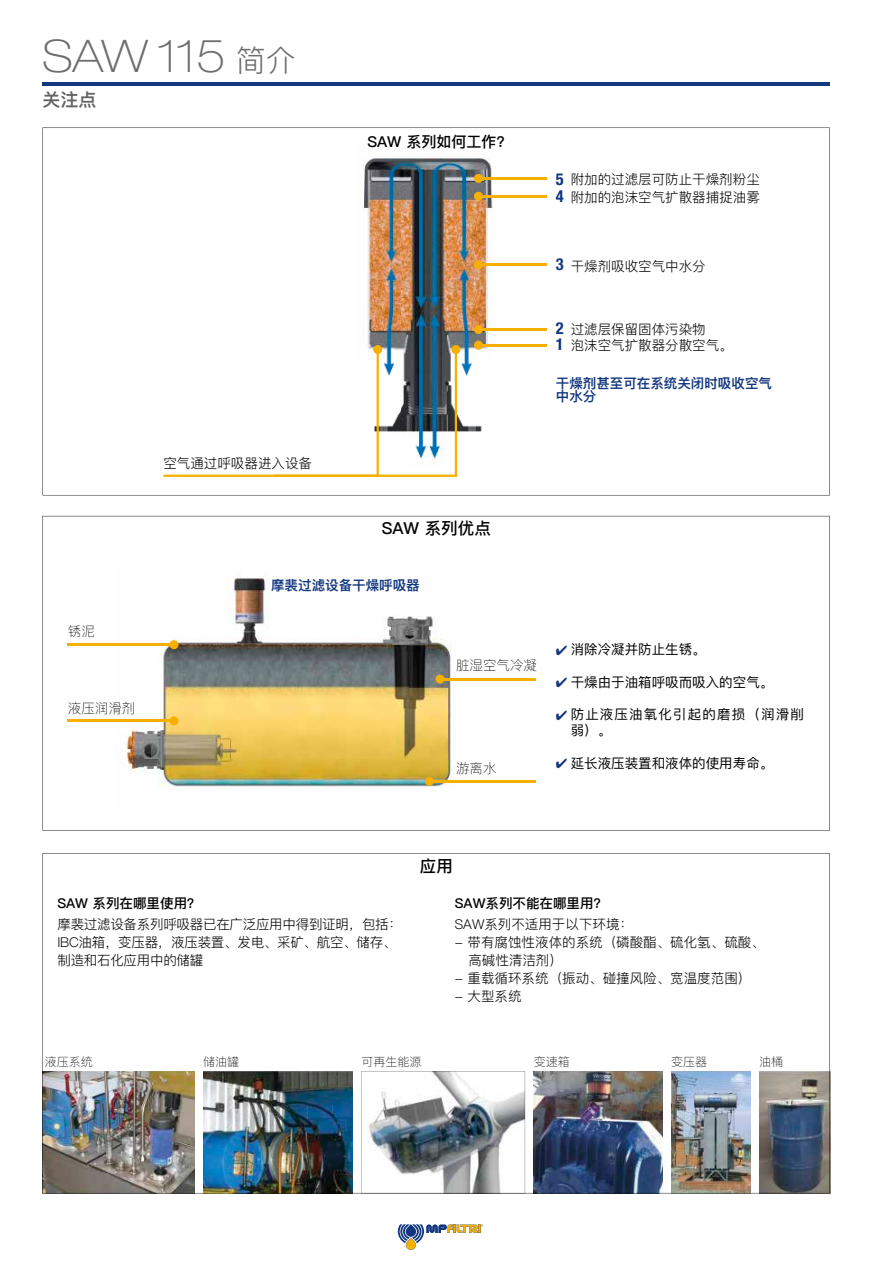
<style>
.page{position:relative;width:881px;height:1263px;background:#fff}
.page>*{position:absolute;margin:0;border:0;box-sizing:border-box;transform-origin:0 0}
.t1{font:100 expanded 45px "Helvetica Neue LT Std";color:#6e6e6e}
.t2{font:300 30px "Ping Fang SC";color:#6e6e6e}
.t3{font:600 18px "Ping Fang SC";color:#636362}
.t4{font:500 16.5px "Ping Fang SC";color:#000}
.t5{font:500 15px "Ping Fang SC";color:#000}
.t6{font:300 13.5px/18px "Ping Fang SC";color:#000}
.t7{font:300 13.5px/18px "Ping Fang SC";letter-spacing:-.02em;color:#000}
.t8{font:13.5px "Ping Fang SC";color:#000}
.t9{font:600 13.5px/13.5px "Ping Fang SC";color:#12377f}
.t10{font:500 13.5px "Ping Fang SC";color:#000}
.t11{font:13.5px/16.2px "Ping Fang SC";letter-spacing:.085em;color:#000}
.t12{font:100 13.5px "Ping Fang SC";color:#000}
.t13{font:100 12px "Ping Fang SC";color:#000}
.s1{font-family:"Helvetica Neue LT Std";font-weight:700;font-stretch:condensed;font-size:16.5px;color:#12377f}
.s2{color:#12377f}
</style>
<div class="page">
<hr style="left:43px;top:83px;width:786px;height:3px;background:#12377f">
<svg style="left:397px;top:1224px;width:86px;height:26px"></svg>
<svg style="left:43px;top:516px;width:786px;height:272px"></svg>
<img style="left:43px;top:853px;width:786px;height:340px">
<svg style="left:163px;top:158px;width:384px;height:319px"></svg>
<h1 class="t1" style="left:43px;top:29px;width:184px">SAW 115</h1>
<h3 class="t3" style="left:43px;top:89px;width:55px">关注点</h3>
<h2 class="t2" style="left:236px;top:42px;width:61px">简介</h2>
<p class="t5" style="left:367px;top:133px;width:139px">SAW 系列如何工作?</p>
<p class="t6" style="left:555px;top:170px;width:205px"><span class="s1">5</span> 附加的过滤层可防止干燥剂粉尘</p>
<p class="t6" style="left:555px;top:188px;width:205px"><span class="s1">4</span> 附加的泡沫空气扩散器捕捉油雾</p>
<p class="t12" style="left:68px;top:623px;width:28px">锈泥</p>
<p class="t12" style="left:68px;top:700px;width:69px">液压润滑剂</p>
<p class="t6" style="left:555px;top:257px;width:151px"><span class="s1">3</span> 干燥剂吸收空气中水分</p>
<p class="t6" style="left:555px;top:320px;width:151px"><span class="s1">2</span> 过滤层保留固体污染物</p>
<p class="t6" style="left:555px;top:336px;width:178px"><span class="s1">1</span> 泡沫空气扩散器分散空气。</p>
<p class="t9" style="left:555px;top:376px;width:218px">干燥剂甚至可在系统关闭时吸收空气中水分</p>
<p class="t6" style="left:163px;top:454px;width:150px">空气通过呼吸器进入设备</p>
<p class="t4" style="left:381px;top:518px;width:110px">SAW 系列优点</p>
<p class="t9" style="left:271px;top:578px;width:150px">摩裴过滤设备干燥呼吸器</p>
<p class="t12" style="left:456px;top:657px;width:82px">脏湿空气冷凝</p>
<p class="t12" style="left:456px;top:760px;width:42px">游离水</p>
<p class="t8" style="left:555px;top:641px;width:151px"><span class="s2">✔</span> 消除冷凝并防止生锈。</p>
<p class="t8" style="left:555px;top:674px;width:219px"><span class="s2">✔</span> 干燥由于油箱呼吸而吸入的空气。</p>
<p class="t11" style="left:570px;top:706px;width:235px;text-indent:-15px"><span class="s2">✔</span> 防止液压油氧化引起的磨损（润滑削弱）。</p>
<p class="t8" style="left:555px;top:755px;width:219px"><span class="s2">✔</span> 延长液压装置和液体的使用寿命。</p>
<p class="t4" style="left:419px;top:855px;width:34px">应用</p>
<p class="t10" style="left:57px;top:895px;width:145px">SAW 系列在哪里使用？</p>
<p class="t7" style="left:57px;top:915px;width:346px">摩裴过滤设备系列呼吸器已在广泛应用中得到证明，包括：<br>IBC油箱，变压器，液压装置、发电、采矿、航空、储存、制造和石化应用中的储罐</p>
<p class="t10" style="left:454px;top:895px;width:154px">SAW系列不能在哪里用？</p>
<p class="t6" style="left:454px;top:915px;width:179px">SAW系列不适用于以下环境：</p>
<p class="t6" style="left:468px;top:933px;width:298px;text-indent:-13px">- 带有腐蚀性液体的系统（磷酸酯、硫化氢、硫酸、高碱性清洁剂）</p>
<p class="t6" style="left:454px;top:969px;width:298px">- 重载循环系统（振动、碰撞风险、宽温度范围）</p>
<p class="t6" style="left:454px;top:987px;width:68px">- 大型系统</p>
<p class="t13" style="left:45px;top:1054px;width:50px">液压系统</p>
<p class="t13" style="left:203px;top:1054px;width:37px">储油罐</p>
<p class="t13" style="left:361px;top:1054px;width:61px">可再生能源</p>
<p class="t13" style="left:533px;top:1054px;width:37px">变速箱</p>
<p class="t13" style="left:671px;top:1054px;width:37px">变压器</p>
<p class="t13" style="left:758px;top:1054px;width:25px">油桶</p>
</div>
